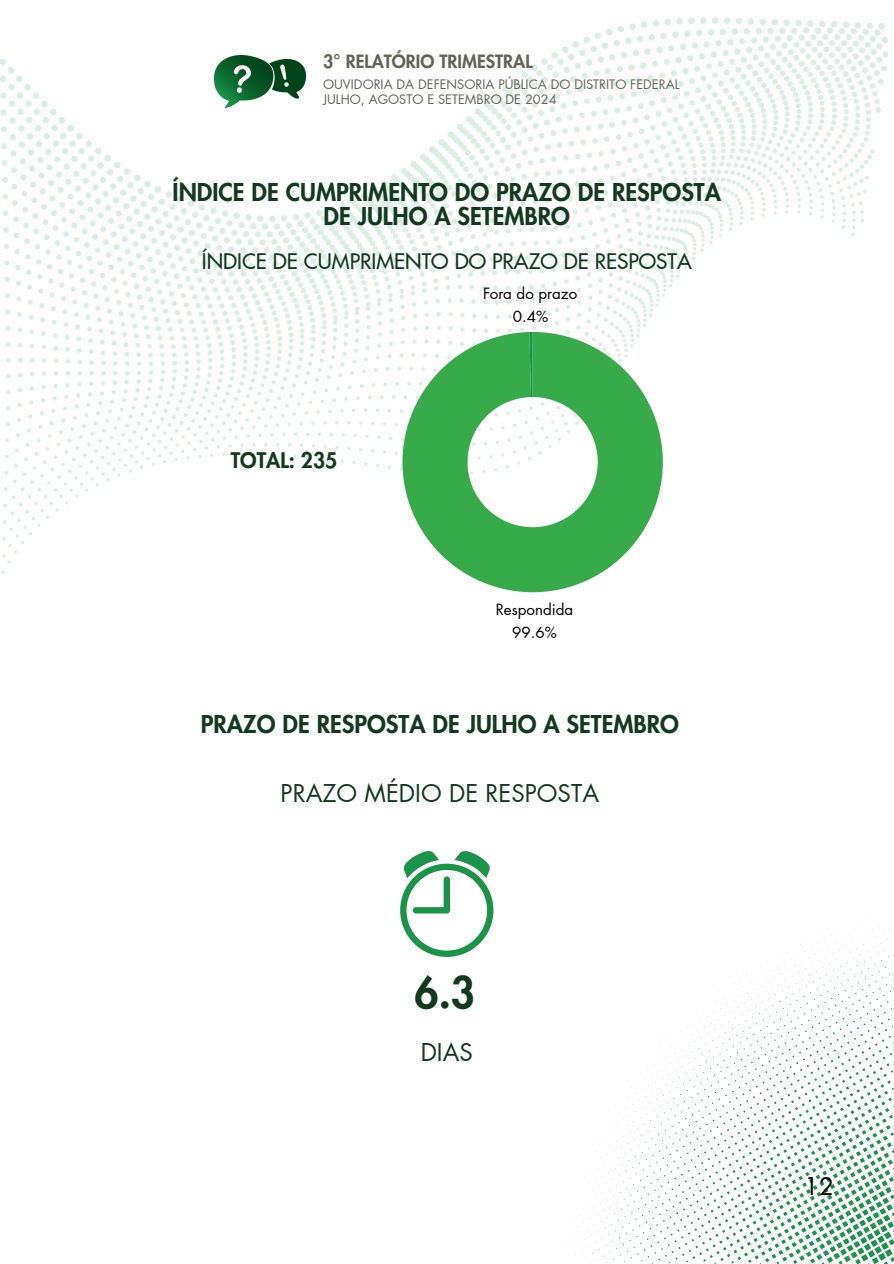
<style>
.page{position:relative;width:894px;height:1264px;background:#fff}
.page>*{position:absolute;margin:0;border:0;box-sizing:border-box;transform-origin:0 0}
.t1{font:800 42px "Futura LT Pro";color:#133a1e}
.t2{font:800 24px/23.7px "Futura LT Pro";color:#133a1e;text-align:center}
.t3{font:24px "Futura LT Pro";color:#133a1e}
.t4{font:24px "Futura LT Pro";color:#000}
.t5{font:500 21px "Futura LT Pro";color:#133a1e}
.t6{font:800 21px "Futura LT Pro";color:#133a1e}
.t7{font:800 17.85px "Futura LT Pro";color:#646457}
.t8{font:15.15px/23.1px "Futura LT Pro";color:#000;text-align:center}
.t9{font:12.75px "Futura LT Pro";color:#646457}
</style>
<div class="page">
<svg style="left:619px;top:17px;width:265px;height:17px"></svg>
<svg style="left:595px;top:27px;width:285px;height:7px"></svg>
<svg style="left:0;top:70px;width:883px;height:14px"></svg>
<svg style="left:0;top:77px;width:875px;height:6px"></svg>
<svg style="left:0;top:83px;width:877px;height:6px"></svg>
<svg style="left:0;top:95px;width:881px;height:58px"></svg>
<svg style="left:0;top:101px;width:871px;height:6px"></svg>
<svg style="left:0;top:107px;width:871px;height:24px"></svg>
<svg style="left:0;top:113px;width:870px;height:18px"></svg>
<svg style="left:0;top:119px;width:869px;height:12px"></svg>
<svg style="left:0;top:125px;width:868px;height:6px"></svg>
<svg style="left:0;top:131px;width:874px;height:27px"></svg>
<svg style="left:0;top:137px;width:871px;height:42px"></svg>
<svg style="left:0;top:143px;width:868px;height:13px"></svg>
<svg style="left:0;top:149px;width:864px;height:7px"></svg>
<svg style="left:0;top:156px;width:868px;height:37px"></svg>
<svg style="left:0;top:162px;width:863px;height:6px"></svg>
<svg style="left:0;top:168px;width:866px;height:25px"></svg>
<svg style="left:0;top:192px;width:864px;height:30px"></svg>
<svg style="left:0;top:210px;width:854px;height:364px"></svg>
<img style="left:214px;top:55px;width:91px;height:52px">
<svg style="left:560px;top:912px;width:333px;height:351px"></svg>
<svg style="left:402px;top:332px;width:260px;height:260px;fill:#37ab49"></svg>
<svg style="left:529px;top:332px;width:3px;height:65px"></svg>
<svg style="left:400px;top:851px;width:93px;height:105px"></svg>
<p class="t7" style="left:323px;top:53px;width:211px">3° RELATÓRIO TRIMESTRAL</p>
<p class="t9" style="left:323px;top:78px;width:358px">OUVIDORIA DA DEFENSORIA PÚBLICA DO DISTRITO FEDERAL</p>
<h6 class="t9" style="left:323px;top:93px;width:235px">JULHO, AGOSTO E SETEMBRO DE 2024</h6>
<h5 class="t2" style="left:172px;top:181px;width:550px">ÍNDICE DE CUMPRIMENTO DO PRAZO DE RESPOSTA<br>DE JULHO A SETEMBRO</h5>
<p class="t5" style="left:202px;top:251px;width:491px">ÍNDICE DE CUMPRIMENTO DO PRAZO DE RESPOSTA</p>
<h5 class="t6" style="left:231px;top:450px;width:108px">TOTAL: 235</h5>
<p class="t8" style="left:483px;top:283px;width:96px">Fora do prazo<br>0.4%</p>
<p class="t8" style="left:496px;top:598px;width:79px">Respondida<br>99.6%</p>
<h2 class="t2" style="left:201px;top:713px;width:479px">PRAZO DE RESPOSTA DE JULHO A SETEMBRO</h2>
<p class="t3" style="left:280px;top:782px;width:320px">PRAZO MÉDIO DE RESPOSTA</p>
<h2 class="t1" style="left:414px;top:973px;width:62px">6.3</h2>
<p class="t3" style="left:420px;top:1041px;width:54px">DIAS</p>
<p class="t4" style="left:804px;top:1175px;width:31px">12</p>
</div>
